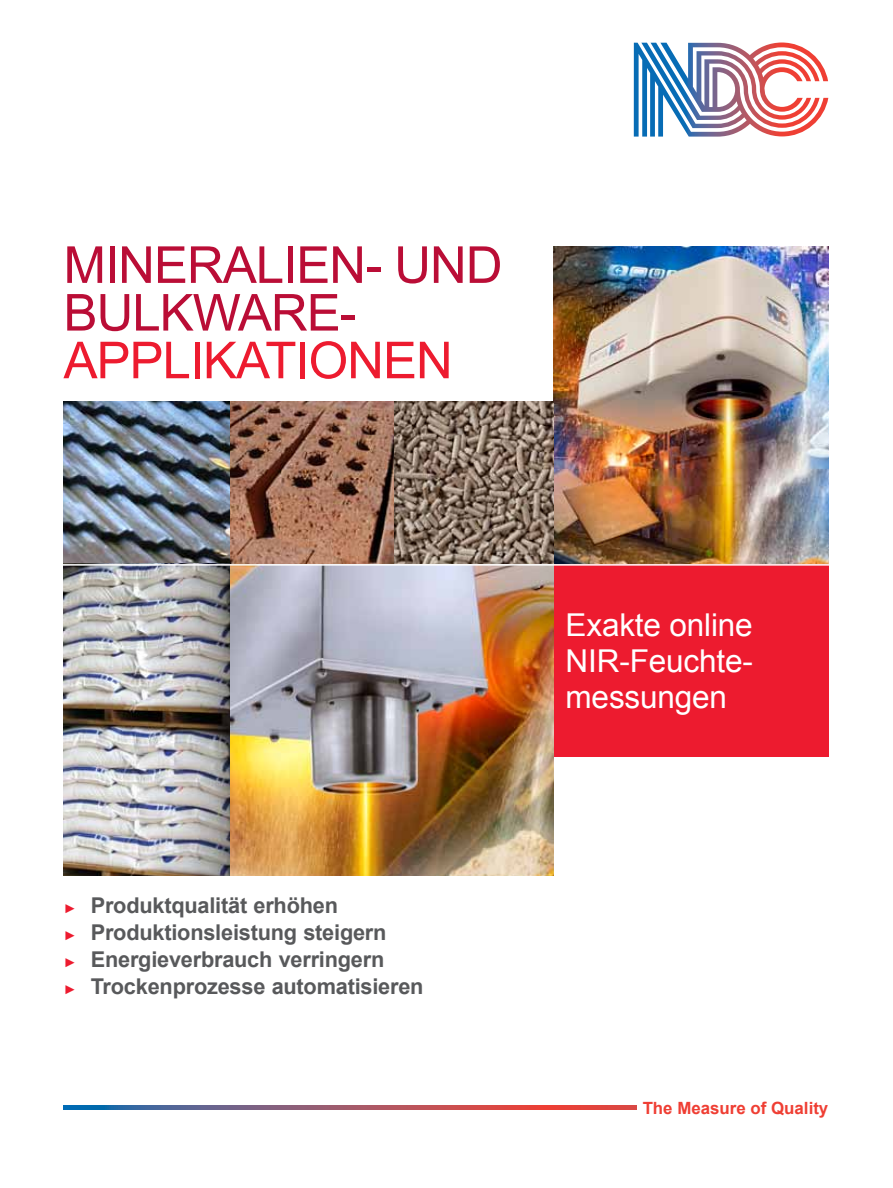
<style>
.page{position:relative;width:893px;height:1188px;background:#fff}
.page>*{position:absolute;margin:0;border:0;box-sizing:border-box;transform-origin:0 0}
.t1{font:51px/47.7px "Arial";letter-spacing:-.02em;color:#ba0d36}
.t2{font:51px "Arial";letter-spacing:-.02em;color:#ed1b2f}
.t3{font:31.5px/36px "Arial";letter-spacing:-.005em;color:#fff;text-align:justify}
.t4{font:700 21.75px/27px "Arial";letter-spacing:-.01em;color:#58595b}
.t5{font:700 16.8px "Arial";color:#ef3e33}
.s1{font-weight:400;font-size:12.75px;color:#ed1b2f}
</style>
<div class="page">
<img style="left:553px;top:246px;width:275px;height:318px">
<img style="left:64px;top:402px;width:167px;height:162px">
<img style="left:64px;top:566px;width:489px;height:309px">
<svg style="left:634px;top:43px;width:194px;height:94px"></svg>
<img style="left:394px;top:402px;width:159px;height:162px">
<img style="left:231px;top:402px;width:163px;height:162px">
<div style="left:553px;top:564px;width:275px;height:193px;background:#ed1b2f"></div>
<hr style="left:0;top:564px;width:884px;height:2px;background:#fff">
<svg style="left:64px;top:1106px;width:572px;height:4px;background:#95576c"></svg>
<h1 class="t1" style="left:64px;top:242px;width:441px">MINERALIEN- UND<br>BULKWARE-</h1>
<h1 class="t2" style="left:64px;top:327px;width:391px">Appli Kation EN</h1>
<p class="t4" style="left:64px;top:892px;width:361px"><span class="s1">►</span> Produktqualität erhöhen<br><span class="s1">►</span> Produktionsleistung steigern<br><span class="s1">►</span> Energieverbrauch verringern<br><span class="s1">►</span> Trockenprozesse automatisieren</p>
<h2 class="t3" style="left:566px;top:607px;width:189px">Exakte online NIR-Feuchte&shy;messungen</h2>
<p class="t5" style="left:643px;top:1096px;width:187px">The Measure of Quality</p>
</div>
